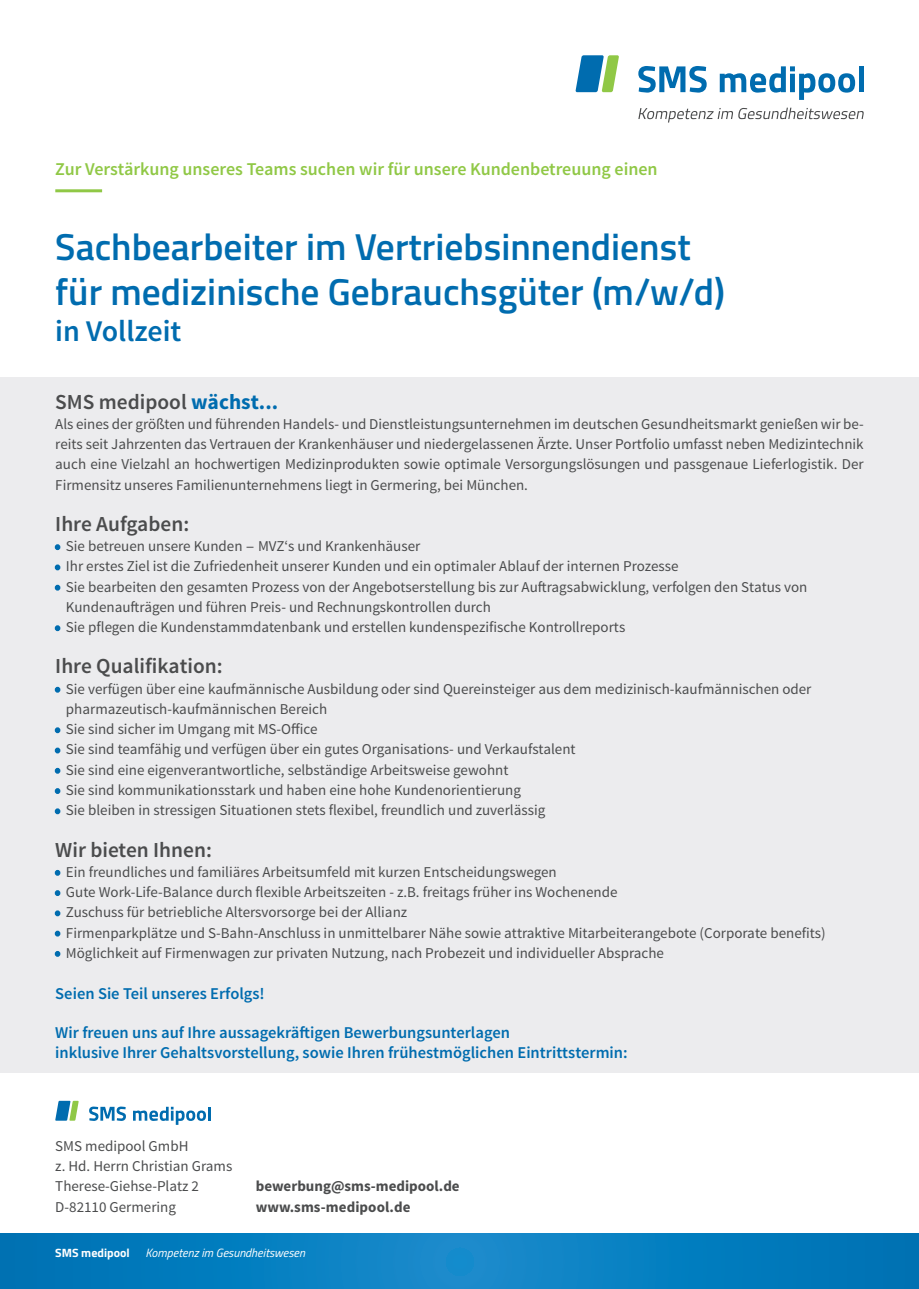
<style>
.page{position:relative;width:919px;height:1289px;background:#fff}
.page>*{position:absolute;margin:0;border:0;box-sizing:border-box;transform-origin:0 0}
.t1{font:600 37.5px "Titillium";color:#006caf}
.t2{font:600 30px "Source Sans Pro";color:#006caf}
.t3{font:600 21.3px "Source Sans Pro";color:#4b4c4d}
.t4{font:600 18px "Source Sans Pro";color:#90c846}
.t5{font:600 16.5px "Source Sans Pro";color:#006caf}
.t6{font:15px/20.2px "Source Sans Pro";color:#4b4c4d;text-align:justify}
.t7{font:700 15px "Source Sans Pro";color:#4b4c4d}
.t8{font:italic 12px "Titillium";color:#fff}
.t9{font:700 12px "Titillium";color:#fff}
.s1{font-weight:700;color:#006caf}
.s2{color:#006caf}
</style>
<div class="page">
<svg style="left:575px;top:55px;width:44px;height:37px"></svg>
<svg style="left:638px;top:66px;width:68px;height:27px"></svg>
<svg style="left:719px;top:66px;width:136px;height:34px"></svg>
<div style="left:858px;top:66px;width:5px;height:26px;background:#006caf"></div>
<svg style="left:638px;top:108px;width:225px;height:14px"></svg>
<svg style="left:0;top:1233px;width:918px;height:55px;background:#077dbf"></svg>
<div style="left:0;top:377px;width:918px;height:696px;background:#ececee"></div>
<svg style="left:55px;top:544px;width:5px;height:6px"></svg>
<svg style="left:55px;top:564px;width:5px;height:6px"></svg>
<svg style="left:55px;top:584px;width:5px;height:6px"></svg>
<svg style="left:55px;top:625px;width:5px;height:6px"></svg>
<svg style="left:55px;top:686px;width:5px;height:6px"></svg>
<svg style="left:55px;top:727px;width:5px;height:6px"></svg>
<svg style="left:55px;top:747px;width:5px;height:6px"></svg>
<svg style="left:55px;top:767px;width:5px;height:6px"></svg>
<svg style="left:55px;top:788px;width:5px;height:6px"></svg>
<svg style="left:55px;top:808px;width:5px;height:6px"></svg>
<svg style="left:55px;top:869px;width:5px;height:6px"></svg>
<svg style="left:55px;top:890px;width:5px;height:6px"></svg>
<svg style="left:55px;top:910px;width:5px;height:6px"></svg>
<svg style="left:55px;top:930px;width:5px;height:6px"></svg>
<svg style="left:55px;top:951px;width:5px;height:5px"></svg>
<hr style="left:55px;top:189px;width:47px;height:3px;background:#90c846">
<svg style="left:55px;top:1100px;width:24px;height:20px"></svg>
<svg style="left:89px;top:1106px;width:37px;height:14px"></svg>
<svg style="left:133px;top:1106px;width:77px;height:18px"></svg>
<p class="t4" style="left:55px;top:158px;width:604px">Zur Verstärkung unseres Teams suchen wir für unsere Kundenbetreuung einen</p>
<p class="t1" style="left:55px;top:219px;width:637px">Sachbearbeiter im Vertriebsinnendienst</p>
<p class="t1" style="left:55px;top:264px;width:671px">für medizinische Gebrauchsgüter (m/w/d)</p>
<p class="t2" style="left:55px;top:312px;width:128px">in Vollzeit</p>
<p class="t3" style="left:55px;top:388px;width:224px">SMS medipool <span class="s1">wächst...</span></p>
<p class="t6" style="left:55px;top:414px;width:809px">Als eines der größten und führenden Handels- und Dienstleistungsunternehmen im deutschen Gesundheitsmarkt genießen wir be&shy;reits seit Jahrzenten das Vertrauen der Krankenhäuser und niedergelassenen Ärzte. Unser Portfolio umfasst neben Medizintechnik auch eine Vielzahl an hochwertigen Medizinprodukten sowie optimale Versorgungslösungen und passgenaue Lieferlogistik. Der Firmensitz unseres Familienunternehmens liegt in Germering, bei München.</p>
<p class="t3" style="left:55px;top:510px;width:135px">Ihre Aufgaben:</p>
<p class="t6" style="left:55px;top:536px;width:366px"><span class="s2">•</span> Sie betreuen unsere Kunden - MVZ‘s und Krankenhäuser</p>
<p class="t6" style="left:55px;top:556px;width:624px"><span class="s2">•</span> Ihr erstes Ziel ist die Zufriedenheit unserer Kunden und ein optimaler Ablauf der internen Prozesse</p>
<p class="t6" style="left:55px;top:577px;width:753px"><span class="s2">•</span> Sie bearbeiten den gesamten Prozess von der Angebotserstellung bis zur Auftragsabwicklung, verfolgen den Status von</p>
<p class="t6" style="left:66px;top:597px;width:426px">Kundenaufträgen und führen Preis- und Rechnungskontrollen durch</p>
<p class="t6" style="left:55px;top:617px;width:571px"><span class="s2">•</span> Sie pflegen die Kundenstammdatenbank und erstellen kundenspezifische Kontrollreports</p>
<p class="t3" style="left:55px;top:653px;width:169px">Ihre Qualifikation:</p>
<p class="t6" style="left:55px;top:679px;width:757px"><span class="s2">•</span> Sie verfügen über eine kaufmännische Ausbildung oder sind Quereinsteiger aus dem medizinisch-kaufmännischen oder</p>
<p class="t6" style="left:66px;top:699px;width:263px">pharmazeutisch-kaufmännischen Bereich</p>
<p class="t6" style="left:55px;top:719px;width:264px"><span class="s2">•</span> Sie sind sicher im Umgang mit MS-Office</p>
<p class="t6" style="left:55px;top:739px;width:522px"><span class="s2">•</span> Sie sind teamfähig und verfügen über ein gutes Organisations- und Verkaufstalent</p>
<p class="t6" style="left:55px;top:760px;width:454px"><span class="s2">•</span> Sie sind eine eigenverantwortliche, selbständige Arbeitsweise gewohnt</p>
<p class="t6" style="left:55px;top:780px;width:467px"><span class="s2">•</span> Sie sind kommunikationsstark und haben eine hohe Kundenorientierung</p>
<p class="t6" style="left:55px;top:800px;width:491px"><span class="s2">•</span> Sie bleiben in stressigen Situationen stets flexibel, freundlich und zuverlässig</p>
<p class="t3" style="left:55px;top:836px;width:158px">Wir bieten Ihnen:</p>
<p class="t6" style="left:55px;top:862px;width:503px"><span class="s2">•</span> Ein freundliches und familiäres Arbeitsumfeld mit kurzen Entscheidungswegen</p>
<p class="t6" style="left:55px;top:882px;width:563px"><span class="s2">•</span> Gute Work-Life-Balance durch flexible Arbeitszeiten - z.B. freitags früher ins Wochenende</p>
<p class="t6" style="left:55px;top:902px;width:353px"><span class="s2">•</span> Zuschuss für betriebliche Altersvorsorge bei der Allianz</p>
<p class="t6" style="left:55px;top:922px;width:772px"><span class="s2">•</span> Firmenparkplätze und S-Bahn-Anschluss in unmittelbarer Nähe sowie attraktive Mitarbeiterangebote (Corporate benefits)</p>
<p class="t6" style="left:55px;top:943px;width:610px"><span class="s2">•</span> Möglichkeit auf Firmenwagen zur privaten Nutzung, nach Probezeit und individueller Absprache</p>
<p class="t5" style="left:55px;top:982px;width:211px">Seien Sie Teil unseres Erfolgs!</p>
<p class="t5" style="left:55px;top:1022px;width:456px">Wir freuen uns auf Ihre aussagekräftigen Bewerbungsunterlagen</p>
<p class="t5" style="left:55px;top:1042px;width:574px">inklusive Ihrer Gehaltsvorstellung, sowie Ihren frühestmöglichen Eintrittstermin:</p>
<p class="t6" style="left:55px;top:1136px;width:135px">SMS medipool GmbH</p>
<p class="t6" style="left:55px;top:1156px;width:178px">z. Hd. Herrn Christian Grams</p>
<p class="t6" style="left:55px;top:1176px;width:145px">Therese-Giehse-Platz 2</p>
<p class="t7" style="left:256px;top:1176px;width:205px">bewerbung@sms-medipool.de</p>
<p class="t6" style="left:55px;top:1196px;width:122px">D-82110 Germering</p>
<p class="t7" style="left:256px;top:1197px;width:156px">www.sms-medipool.de</p>
<p class="t9" style="left:55px;top:1243px;width:76px">SMS medipool</p>
<p class="t8" style="left:146px;top:1243px;width:161px">Kompetenz im Gesundheitswesen</p>
</div>
